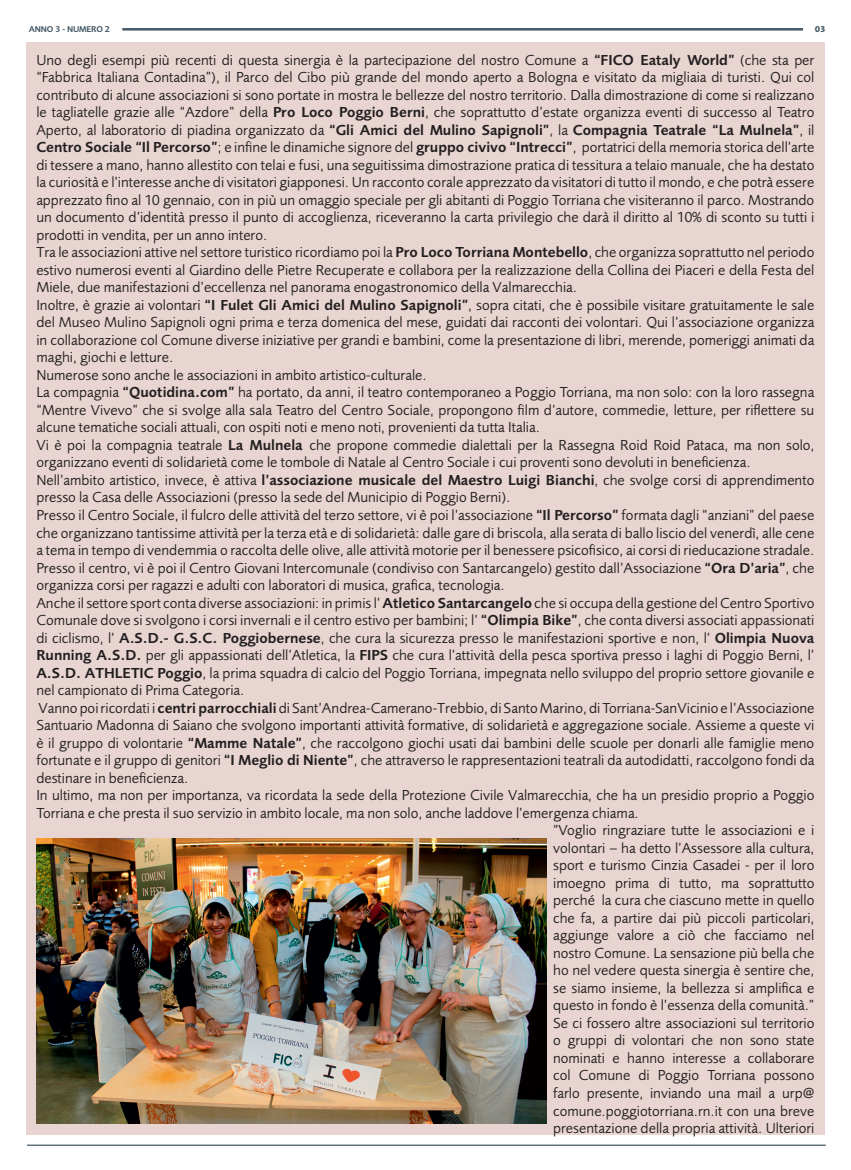
<style>
.page{position:relative;width:851px;height:1170px;background:#fff}
.page>*{position:absolute;margin:0;border:0;box-sizing:border-box;transform-origin:0 0}
.t1{font:15px "Foundry Sans";color:#231f20}
.t2{font:600 15px "Foundry Sans";color:#231f20}
.t3{font:600 8.75px "Foundry Sans";letter-spacing:-.02em;color:#445867}
.t4{font:700 8.75px "Foundry Sans";color:#445867}
.s1{font-weight:600}
.s2{font-weight:400}
</style>
<div class="page">
<hr style="left:27px;top:1144px;width:798px;height:1px;background:#445867">
<hr style="left:122px;top:28px;width:681px;height:3px;background:#445867">
<div style="left:26px;top:43px;width:798px;height:1091px;background:#e8d5d2"></div>
<img style="left:36px;top:838px;width:510px;height:285px">
<p class="t3" style="left:29px;top:23px;width:83px">ANNO 3 - NUMERO 2</p>
<p class="t4" style="left:814px;top:22px;width:12px">03</p>
<p class="t1" style="left:36px;top:49px;width:779px">Uno degli esempi più recenti di questa sinergia è la partecipazione del nostro Comune a <span class="s1">“FICO Eataly World”</span> (che sta per</p>
<p class="t1" style="left:36px;top:66px;width:779px">“Fabbrica Italiana Contadina”), il Parco del Cibo più grande del mondo aperto a Bologna e visitato da migliaia di turisti. Qui col</p>
<p class="t1" style="left:36px;top:84px;width:779px">contributo di alcune associazioni si sono portate in mostra le bellezze del nostro territorio. Dalla dimostrazione di come si realizzano</p>
<p class="t1" style="left:36px;top:101px;width:779px">le tagliatelle grazie alle “Azdore” della <span class="s1">Pro Loco Poggio Berni</span>, che soprattutto d’estate organizza eventi di successo al Teatro</p>
<p class="t2" style="left:36px;top:118px;width:779px"><span class="s2">Aperto, al laboratorio di piadina organizzato da</span> “Gli Amici del Mulino Sapignoli”<span class="s2">, la</span> Compagnia Teatrale “La Mulnela”<span class="s2">, il</span></p>
<p class="t1" style="left:36px;top:136px;width:779px"><span class="s1">Centro Sociale “Il Percorso”</span>; e infine le dinamiche signore del <span class="s1">gruppo civivo “Intrecci”</span>, portatrici della memoria storica dell’arte</p>
<p class="t1" style="left:36px;top:154px;width:779px">di tessere a mano, hanno allestito con telai e fusi, una seguitissima dimostrazione pratica di tessitura a telaio manuale, che ha destato</p>
<p class="t1" style="left:36px;top:171px;width:779px">la curiosità e l’interesse anche di visitatori giapponesi. Un racconto corale apprezzato da visitatori di tutto il mondo, e che potrà essere</p>
<p class="t1" style="left:36px;top:189px;width:779px">apprezzato fino al 10 gennaio, con in più un omaggio speciale per gli abitanti di Poggio Torriana che visiteranno il parco. Mostrando</p>
<p class="t1" style="left:36px;top:207px;width:779px">un documento d’identità presso il punto di accoglienza, riceveranno la carta privilegio che darà il diritto al 10% di sconto su tutti i</p>
<p class="t1" style="left:36px;top:224px;width:232px">prodotti in vendita, per un anno intero.</p>
<p class="t1" style="left:36px;top:242px;width:779px">Tra le associazioni attive nel settore turistico ricordiamo poi la <span class="s1">Pro Loco Torriana Montebello</span>, che organizza soprattutto nel periodo</p>
<p class="t1" style="left:36px;top:259px;width:779px">estivo numerosi eventi al Giardino delle Pietre Recuperate e collabora per la realizzazione della Collina dei Piaceri e della Festa del</p>
<p class="t1" style="left:36px;top:277px;width:542px">Miele, due manifestazioni d’eccellenza nel panorama enogastronomico della Valmarecchia.</p>
<p class="t1" style="left:36px;top:294px;width:779px">Inoltre, è grazie ai volontari <span class="s1">“I Fulet Gli Amici del Mulino Sapignoli”</span>, sopra citati, che è possibile visitare gratuitamente le sale</p>
<p class="t1" style="left:36px;top:312px;width:779px">del Museo Mulino Sapignoli ogni prima e terza domenica del mese, guidati dai racconti dei volontari. Qui l’associazione organizza</p>
<p class="t1" style="left:36px;top:329px;width:779px">in collaborazione col Comune diverse iniziative per grandi e bambini, come la presentazione di libri, merende, pomeriggi animati da</p>
<p class="t1" style="left:36px;top:347px;width:138px">maghi, giochi e letture.</p>
<p class="t1" style="left:36px;top:364px;width:392px">Numerose sono anche le associazioni in ambito artistico-culturale.</p>
<p class="t1" style="left:36px;top:382px;width:779px">La compagnia <span class="s1">“Quotidina.com”</span> ha portato, da anni, il teatro contemporaneo a Poggio Torriana, ma non solo: con la loro rassegna</p>
<p class="t1" style="left:36px;top:399px;width:779px">“Mentre Vivevo” che si svolge alla sala Teatro del Centro Sociale, propongono film d’autore, commedie, letture, per riflettere su</p>
<p class="t1" style="left:36px;top:417px;width:505px">alcune tematiche sociali attuali, con ospiti noti e meno noti, provenienti da tutta Italia.</p>
<p class="t1" style="left:36px;top:434px;width:779px">Vi è poi la compagnia teatrale <span class="s1">La Mulnela</span> che propone commedie dialettali per la Rassegna Roid Roid Pataca, ma non solo,</p>
<p class="t1" style="left:36px;top:452px;width:715px">organizzano eventi di solidarietà come le tombole di Natale al Centro Sociale i cui proventi sono devoluti in beneficienza.</p>
<p class="t1" style="left:36px;top:469px;width:779px">Nell’ambito artistico, invece, è attiva <span class="s1">l’associazione musicale del Maestro Luigi Bianchi</span>, che svolge corsi di apprendimento</p>
<p class="t1" style="left:36px;top:487px;width:475px">presso la Casa delle Associazioni (presso la sede del Municipio di Poggio Berni).</p>
<p class="t1" style="left:36px;top:504px;width:779px">Presso il Centro Sociale, il fulcro delle attività del terzo settore, vi è poi l’associazione <span class="s1">“Il Percorso”</span> formata dagli “anziani” del paese</p>
<p class="t1" style="left:36px;top:522px;width:779px">che organizzano tantissime attività per la terza età e di solidarietà: dalle gare di briscola, alla serata di ballo liscio del venerdì, alle cene</p>
<p class="t1" style="left:36px;top:539px;width:779px">a tema in tempo di vendemmia o raccolta delle olive, alle attività motorie per il benessere psicofisico, ai corsi di rieducazione stradale.</p>
<p class="t1" style="left:36px;top:557px;width:779px">Presso il centro, vi è poi il Centro Giovani Intercomunale (condiviso con Santarcangelo) gestito dall’Associazione <span class="s1">“Ora D’aria”</span>, che</p>
<p class="t1" style="left:36px;top:574px;width:470px">organizza corsi per ragazzi e adulti con laboratori di musica, grafica, tecnologia.</p>
<p class="t1" style="left:36px;top:592px;width:779px">Anche il settore sport conta diverse associazioni: in primis l’ <span class="s1">Atletico Santarcangelo</span> che si occupa della gestione del Centro Sportivo</p>
<p class="t1" style="left:36px;top:609px;width:779px">Comunale dove si svolgono i corsi invernali e il centro estivo per bambini; l’ <span class="s1">“Olimpia Bike”</span>, che conta diversi associati appassionati</p>
<p class="t1" style="left:36px;top:627px;width:779px">di ciclismo, l’ <span class="s1">A.S.D.- G.S.C. Poggiobernese</span>, che cura la sicurezza presso le manifestazioni sportive e non, l’ <span class="s1">Olimpia Nuova</span></p>
<p class="t1" style="left:36px;top:644px;width:779px"><span class="s1">Running A.S.D.</span> per gli appassionati dell’Atletica, la <span class="s1">FIPS</span> che cura l’attività della pesca sportiva presso i laghi di Poggio Berni, l’</p>
<p class="t1" style="left:36px;top:662px;width:779px"><span class="s1">A.S.D. ATHLETIC Poggio</span>, la prima squadra di calcio del Poggio Torriana, impegnata nello sviluppo del proprio settore giovanile e</p>
<p class="t1" style="left:36px;top:679px;width:209px">nel campionato di Prima Categoria.</p>
<p class="t1" style="left:38px;top:697px;width:777px">Vanno poi ricordati i <span class="s1">centri parrocchiali</span> di Sant’Andrea-Camerano-Trebbio, di Santo Marino, di Torriana-SanVicinio e l’Associazione</p>
<p class="t1" style="left:36px;top:714px;width:779px">Santuario Madonna di Saiano che svolgono importanti attività formative, di solidarietà e aggregazione sociale. Assieme a queste vi</p>
<p class="t1" style="left:36px;top:732px;width:779px">è il gruppo di volontarie <span class="s1">“Mamme Natale”</span>, che raccolgono giochi usati dai bambini delle scuole per donarli alle famiglie meno</p>
<p class="t1" style="left:36px;top:749px;width:779px">fortunate e il gruppo di genitori <span class="s1">“I Meglio di Niente”</span>, che attraverso le rappresentazioni teatrali da autodidatti, raccolgono fondi da</p>
<p class="t1" style="left:36px;top:767px;width:154px">destinare in beneficienza.</p>
<p class="t1" style="left:36px;top:784px;width:779px">In ultimo, ma non per importanza, va ricordata la sede della Protezione Civile Valmarecchia, che ha un presidio proprio a Poggio</p>
<p class="t1" style="left:36px;top:802px;width:604px">Torriana e che presta il suo servizio in ambito locale, ma non solo, anche laddove l’emergenza chiama.</p>
<p class="t1" style="left:553px;top:819px;width:263px">“Voglio ringraziare tutte le associazioni e i</p>
<p class="t1" style="left:553px;top:837px;width:263px">volontari – ha detto l’Assessore alla cultura,</p>
<p class="t1" style="left:553px;top:854px;width:263px">sport e turismo Cinzia Casadei - per il loro</p>
<p class="t1" style="left:553px;top:872px;width:263px">imoegno prima di tutto, ma soprattutto</p>
<p class="t1" style="left:553px;top:889px;width:263px">perché la cura che ciascuno mette in quello</p>
<p class="t1" style="left:553px;top:907px;width:263px">che fa, a partire dai più piccoli particolari,</p>
<p class="t1" style="left:553px;top:924px;width:263px">aggiunge valore a ciò che facciamo nel</p>
<p class="t1" style="left:553px;top:942px;width:263px">nostro Comune. La sensazione più bella che</p>
<p class="t1" style="left:553px;top:959px;width:263px">ho nel vedere questa sinergia è sentire che,</p>
<p class="t1" style="left:553px;top:977px;width:263px">se siamo insieme, la bellezza si amplifica e</p>
<p class="t1" style="left:553px;top:994px;width:263px">questo in fondo è l’essenza della comunità.”</p>
<p class="t1" style="left:553px;top:1012px;width:263px">Se ci fossero altre associazioni sul territorio</p>
<p class="t1" style="left:553px;top:1029px;width:263px">o gruppi di volontari che non sono state</p>
<p class="t1" style="left:553px;top:1047px;width:263px">nominati e hanno interesse a collaborare</p>
<p class="t1" style="left:553px;top:1064px;width:263px">col Comune di Poggio Torriana possono</p>
<p class="t1" style="left:553px;top:1082px;width:263px">farlo presente, inviando una mail a urp@</p>
<p class="t1" style="left:553px;top:1099px;width:263px">comune.poggiotorriana.rn.it con una breve</p>
<p class="t1" style="left:553px;top:1117px;width:263px">presentazione della propria attività. Ulteriori</p>
</div>
